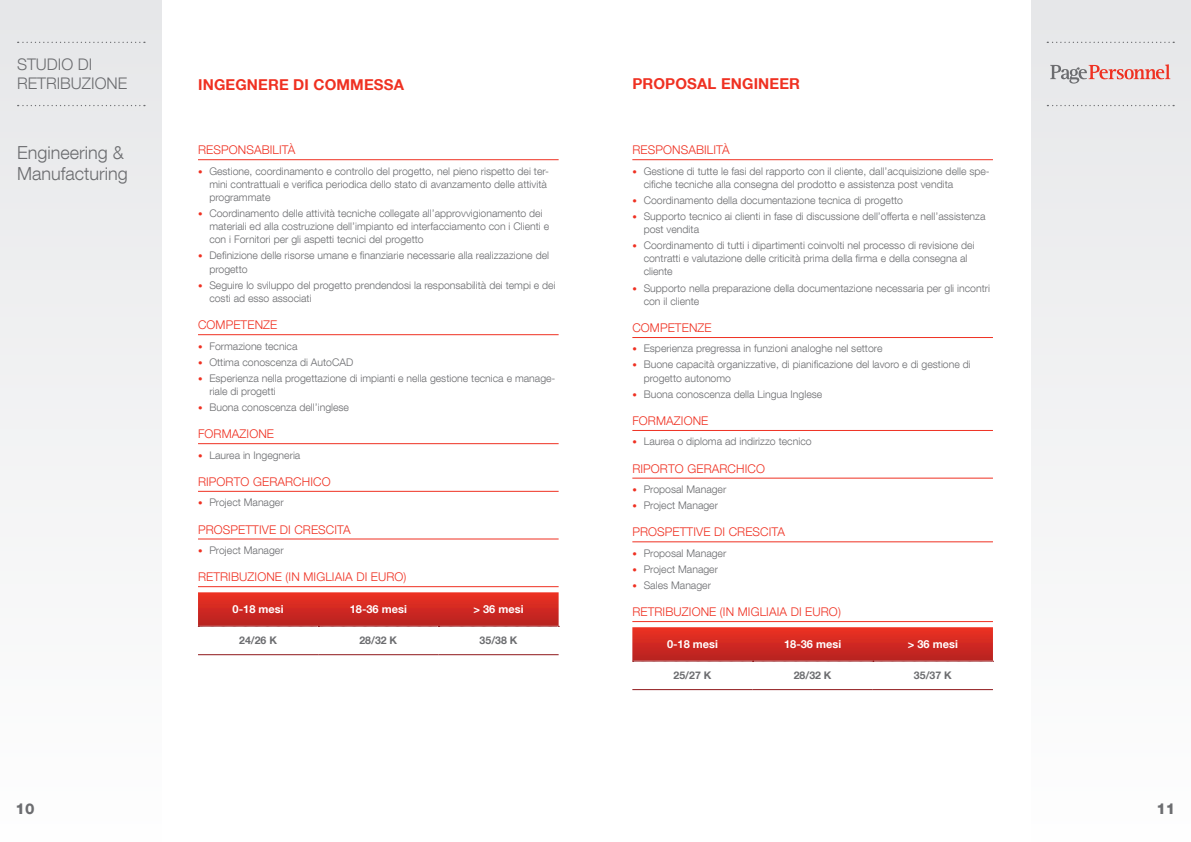
<style>
.page{position:relative;width:1191px;height:842px;background:#fff}
.page>*{position:absolute;margin:0;border:0;box-sizing:border-box;transform-origin:0 0}
.t1{font:300 18px/21px "Helvetica Neue LT Com";color:#6c6d70}
.t2{font:300 16px/19.2px "Helvetica Neue LT Com";color:#6c6d70}
.t3{font:700 15px "Helvetica Neue LT Com";letter-spacing:.01em;color:#ef3122}
.t4{font:800 15px "Helvetica Neue LT Com";color:#6c6d70}
.t5{font:300 12px "Helvetica Neue LT Com";letter-spacing:.01em;color:#ef3122}
.t6{font:700 11px "Helvetica Neue LT Com";color:#fff}
.t7{font:300 10.5px/13.2px "Helvetica Neue LT Com";color:#6c6d70}
.t8{font:700 10.5px "Helvetica Neue LT Com";color:#6c6d70}
.s1{font-weight:800;font-size:9px;color:#ef3122}
</style>
<div class="page">
<div style="left:0;top:0;width:162px;height:842px;background:#f2f2f3"></div>
<div style="left:1031px;top:0;width:160px;height:842px;background:#f2f3f4"></div>
<svg style="left:18px;top:42px;width:127px;height:1px"></svg>
<svg style="left:18px;top:105px;width:127px;height:1px"></svg>
<svg style="left:1047px;top:105px;width:127px;height:1px"></svg>
<svg style="left:1050px;top:64px;width:120px;height:20px"></svg>
<svg style="left:1047px;top:42px;width:127px;height:1px"></svg>
<hr style="left:198px;top:159px;width:360px;height:1px;background:#ef3122">
<hr style="left:198px;top:334px;width:360px;height:1px;background:#ef3122">
<hr style="left:198px;top:443px;width:360px;height:1px;background:#ef3122">
<hr style="left:198px;top:491px;width:360px;height:1px;background:#ef3122">
<hr style="left:198px;top:539px;width:360px;height:1px;background:#ef3122">
<hr style="left:198px;top:586px;width:360px;height:1px;background:#ef3122">
<hr style="left:198px;top:654px;width:120px;height:1px;background:#8f171a">
<hr style="left:318px;top:654px;width:120px;height:1px;background:#8f171a">
<hr style="left:438px;top:654px;width:120px;height:1px;background:#8f171a">
<svg style="left:198px;top:592px;width:361px;height:35px;background:#d12e26"></svg>
<hr style="left:632px;top:159px;width:361px;height:1px;background:#ef3122">
<hr style="left:632px;top:337px;width:361px;height:1px;background:#ef3122">
<hr style="left:632px;top:430px;width:361px;height:1px;background:#ef3122">
<hr style="left:632px;top:478px;width:361px;height:1px;background:#ef3122">
<hr style="left:632px;top:542px;width:361px;height:1px;background:#ef3122">
<hr style="left:632px;top:621px;width:361px;height:1px;background:#ef3122">
<hr style="left:632px;top:689px;width:120px;height:1px;background:#8f171a">
<hr style="left:752px;top:689px;width:120px;height:1px;background:#8f171a">
<hr style="left:872px;top:689px;width:121px;height:1px;background:#8f171a">
<svg style="left:632px;top:627px;width:361px;height:35px;background:#d12e27"></svg>
<h2 class="t2" style="left:17px;top:54px;width:112px">STUDIO DI<br>RETRIBUZIONE</h2>
<h1 class="t1" style="left:17px;top:141px;width:112px">Engineering &amp;<br>Manufacturing</h1>
<p class="t3" style="left:198px;top:76px;width:207px">INGEGNERE DI COMMESSA</p>
<p class="t3" style="left:632px;top:75px;width:169px">PROPOSAL ENGINEER</p>
<p class="t5" style="left:198px;top:143px;width:99px">RESPONSABILITÀ</p>
<p class="t7" style="left:209px;top:164px;width:341px;text-indent:-11px"><span class="s1">•</span> Gestione, coordinamento e controllo del progetto, nel pieno rispetto dei ter&shy;mini contrattuali e verifica periodica dello stato di avanzamento delle attività programmate</p>
<p class="t7" style="left:209px;top:206px;width:341px;text-indent:-11px"><span class="s1">•</span> Coordinamento delle attività tecniche collegate all’approvvigionamento dei materiali ed alla costruzione dell’impianto ed interfacciamento con i Clienti e con i Fornitori per gli aspetti tecnici del progetto</p>
<p class="t7" style="left:209px;top:249px;width:341px;text-indent:-11px"><span class="s1">•</span> Definizione delle risorse umane e finanziarie necessarie alla realizzazione del progetto</p>
<p class="t7" style="left:209px;top:278px;width:348px;text-indent:-11px"><span class="s1">•</span> Seguire lo sviluppo del progetto prendendosi la responsabilità dei tempi e dei costi ad esso associati</p>
<p class="t5" style="left:198px;top:318px;width:81px">COMPETENZE</p>
<p class="t7" style="left:198px;top:339px;width:101px"><span class="s1">•</span> Formazione tecnica</p>
<p class="t7" style="left:198px;top:355px;width:157px"><span class="s1">•</span> Ottima conoscenza di AutoCAD</p>
<p class="t7" style="left:209px;top:371px;width:348px;text-indent:-11px"><span class="s1">•</span> Esperienza nella progettazione di impianti e nella gestione tecnica e manage&shy;riale di progetti</p>
<p class="t7" style="left:198px;top:400px;width:152px"><span class="s1">•</span> Buona conoscenza dell’inglese</p>
<p class="t5" style="left:198px;top:427px;width:77px">FORMAZIONE</p>
<p class="t7" style="left:198px;top:448px;width:104px"><span class="s1">•</span> Laurea in Ingegneria</p>
<p class="t5" style="left:198px;top:474px;width:134px">RIPORTO GERARCHICO</p>
<p class="t7" style="left:198px;top:496px;width:87px"><span class="s1">•</span> Project Manager</p>
<p class="t5" style="left:198px;top:522px;width:154px">PROSPETTIVE DI CRESCITA</p>
<p class="t7" style="left:198px;top:543px;width:87px"><span class="s1">•</span> Project Manager</p>
<p class="t5" style="left:198px;top:570px;width:210px">RETRIBUZIONE (IN MIGLIAIA DI EURO)</p>
<p class="t6" style="left:233px;top:602px;width:52px">0-18 mesi</p>
<p class="t6" style="left:350px;top:602px;width:59px">18-36 mesi</p>
<p class="t6" style="left:473px;top:602px;width:51px">&gt; 36 mesi</p>
<p class="t8" style="left:239px;top:634px;width:39px">24/26 K</p>
<p class="t8" style="left:359px;top:634px;width:39px">28/32 K</p>
<p class="t8" style="left:479px;top:634px;width:39px">35/38 K</p>
<p class="t5" style="left:632px;top:143px;width:99px">RESPONSABILITÀ</p>
<p class="t7" style="left:643px;top:164px;width:347px;text-indent:-11px"><span class="s1">•</span> Gestione di tutte le fasi del rapporto con il cliente, dall’acquisizione delle spe&shy;cifiche tecniche alla consegna del prodotto e assistenza post vendita</p>
<p class="t7" style="left:632px;top:193px;width:272px"><span class="s1">•</span> Coordinamento della documentazione tecnica di progetto</p>
<p class="t7" style="left:643px;top:209px;width:343px;text-indent:-11px"><span class="s1">•</span> Supporto tecnico ai clienti in fase di discussione dell’offerta e nell’assistenza post vendita</p>
<p class="t7" style="left:643px;top:239px;width:332px;text-indent:-11px"><span class="s1">•</span> Coordinamento di tutti i dipartimenti coinvolti nel processo di revisione dei contratti e valutazione delle criticità prima della firma e della consegna al cliente</p>
<p class="t7" style="left:643px;top:281px;width:348px;text-indent:-11px"><span class="s1">•</span> Supporto nella preparazione della documentazione necessaria per gli incontri con il cliente</p>
<p class="t5" style="left:632px;top:320px;width:81px">COMPETENZE</p>
<p class="t7" style="left:632px;top:342px;width:252px"><span class="s1">•</span> Esperienza pregressa in funzioni analoghe nel settore</p>
<p class="t7" style="left:643px;top:358px;width:328px;text-indent:-11px"><span class="s1">•</span> Buone capacità organizzative, di pianificazione del lavoro e di gestione di progetto autonomo</p>
<p class="t7" style="left:632px;top:387px;width:191px"><span class="s1">•</span> Buona conoscenza della Lingua Inglese</p>
<p class="t5" style="left:632px;top:413px;width:77px">FORMAZIONE</p>
<p class="t7" style="left:632px;top:435px;width:181px"><span class="s1">•</span> Laurea o diploma ad indirizzo tecnico</p>
<p class="t5" style="left:632px;top:461px;width:134px">RIPORTO GERARCHICO</p>
<p class="t7" style="left:632px;top:482px;width:96px"><span class="s1">•</span> Proposal Manager</p>
<p class="t7" style="left:632px;top:498px;width:87px"><span class="s1">•</span> Project Manager</p>
<p class="t5" style="left:632px;top:525px;width:154px">PROSPETTIVE DI CRESCITA</p>
<p class="t7" style="left:632px;top:546px;width:96px"><span class="s1">•</span> Proposal Manager</p>
<p class="t7" style="left:632px;top:562px;width:87px"><span class="s1">•</span> Project Manager</p>
<p class="t7" style="left:632px;top:578px;width:80px"><span class="s1">•</span> Sales Manager</p>
<p class="t5" style="left:632px;top:604px;width:210px">RETRIBUZIONE (IN MIGLIAIA DI EURO)</p>
<p class="t6" style="left:667px;top:637px;width:52px">0-18 mesi</p>
<p class="t6" style="left:784px;top:637px;width:59px">18-36 mesi</p>
<p class="t6" style="left:908px;top:637px;width:51px">&gt; 36 mesi</p>
<p class="t8" style="left:673px;top:669px;width:39px">25/27 K</p>
<p class="t8" style="left:793px;top:669px;width:39px">28/32 K</p>
<p class="t8" style="left:914px;top:669px;width:39px">35/37 K</p>
<h3 class="t4" style="left:16px;top:800px;width:20px">10</h3>
<h3 class="t4" style="left:1156px;top:800px;width:20px">11</h3>
</div>
